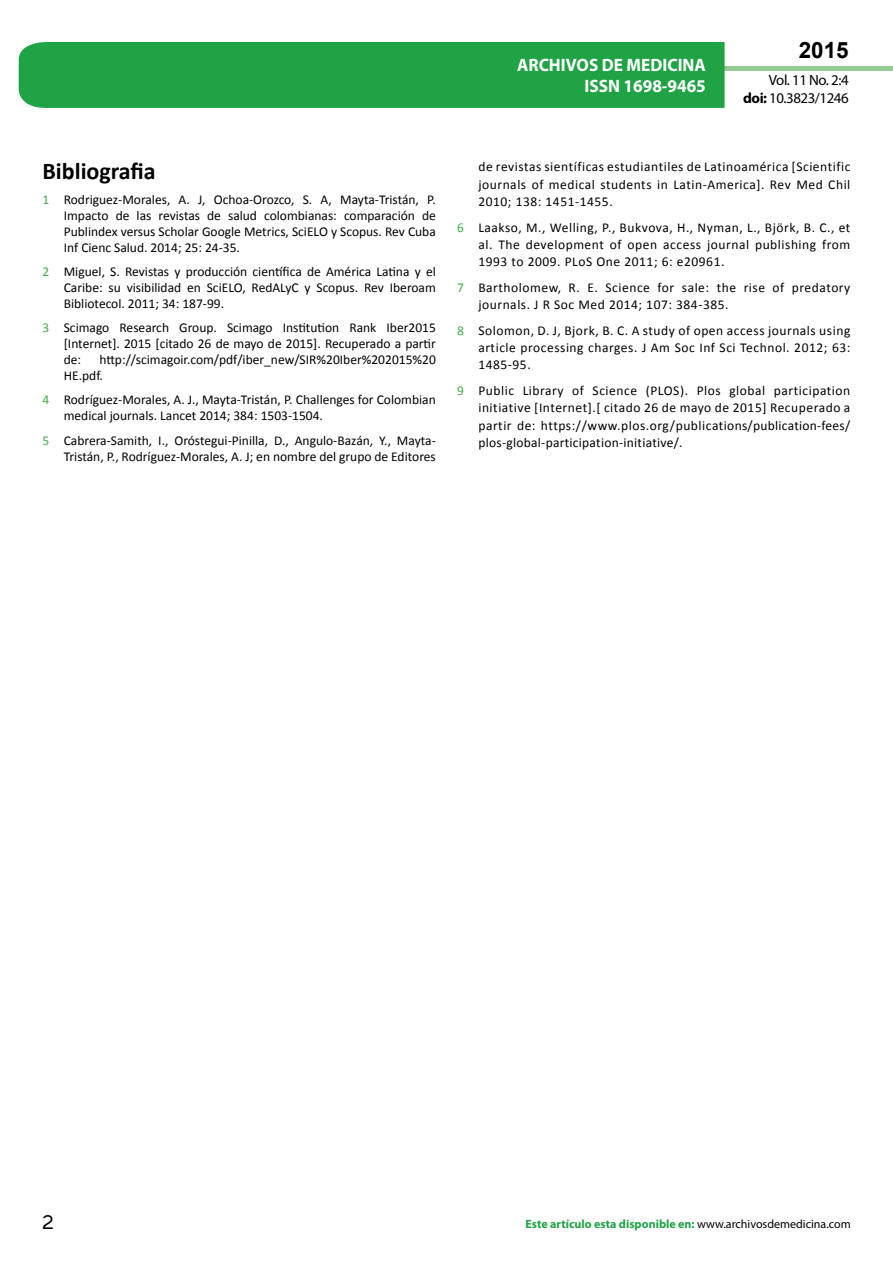
<style>
.page{position:relative;width:893px;height:1263px;background:#fff}
.page>*{position:absolute;margin:0;border:0;box-sizing:border-box;transform-origin:0 0}
.t1{font:25.5px "Tunga";color:#000}
.t2{font:700 24px "Calibri";color:#000}
.t3{font:700 22.5px "Arial";color:#000}
.t4{font:700 18px/21.6px "Myriad Pro";color:#fff;text-align:right;scale:.96 1}
.t5{font:14.85px/17.9px "Myriad Pro";letter-spacing:-.03em;color:#000;text-align:right}
.t6{font:13.5px/15.9px "Calibri";color:#000;text-align:justify}
.t7{font:13.5px/17.2px "Calibri";letter-spacing:.04em;color:#000}
.t8{font:700 12px "Myriad Pro";color:#1fa345}
.s1{font-weight:700}
.s2{color:#41ad49}
.s3{color:#1da34a}
.s4{font-weight:400;color:#000}
</style>
<div class="page">
<div style="left:722px;top:66px;width:171px;height:5px;background:#96c996"></div>
<div style="left:19px;top:42px;width:706px;height:66px;background:#1fa345"></div>
<h3 class="t4" style="left:517px;top:53px;width:198px">ARCHIVOS DE MEDICINA<br>ISSN 1698-9465</h3>
<h3 class="t3" style="left:799px;top:35px;width:52px">2015</h3>
<p class="t5" style="left:743px;top:71px;width:107px">Vol. 11 No. 2:4 <span class="s1">doi:</span> 10.3823/1246</p>
<h2 class="t2" style="left:43px;top:156px;width:115px">Bibliografia</h2>
<p class="t6" style="left:64px;top:191px;width:374px;text-indent:-21px"><span class="s2">1</span> Rodriguez-Morales, A. J, Ochoa-Orozco, S. A, Mayta-Tristán, P.<br>Impacto de las revistas de salud colombianas: comparación de Publindex versus Scholar Google Metrics, SciELO y Scopus. Rev Cuba Inf Cienc Salud. 2014; 25: 24-35.</p>
<p class="t6" style="left:64px;top:264px;width:374px;text-indent:-21px"><span class="s2">2</span> Miguel, S. Revistas y producción científica de América Latina y el Caribe: su visibilidad en SciELO, RedALyC y Scopus. Rev Iberoam Bibliotecol. 2011; 34: 187-99.</p>
<p class="t6" style="left:64px;top:320px;width:374px;text-indent:-21px"><span class="s2">3</span> Scimago Research Group. Scimago Institution Rank Iber2015 [Internet]. 2015 [citado 26 de mayo de 2015]. Recuperado a partir de:</p>
<p class="t6" style="left:64px;top:352px;width:374px;text-indent:36px">http://scimagoir.com/pdf/iber_new/SIR%20Iber%202015%20<br>HE.pdf.</p>
<p class="t6" style="left:64px;top:392px;width:374px;text-indent:-21px"><span class="s2">4</span> Rodríguez-Morales, A. J., Mayta-Tristán, P. Challenges for Colombian medical journals. Lancet 2014; 384: 1503-1504.</p>
<p class="t6" style="left:43px;top:432px;width:395px;text-align:right"><span class="s2">5</span> Cabrera-Samith, I., Oróstegui-Pinilla, D., Angulo-Bazán, Y., Mayta-<br>Tristán, P., Rodríguez-Morales, A. J; en nombre del grupo de Editores</p>
<p class="t6" style="left:478px;top:158px;width:373px;line-height:17.2px">de revistas sientíficas estudiantiles de Latinoamérica [Scientific journals of medical students in Latin-America]. Rev Med Chil 2010; 138: 1451-1455.</p>
<p class="t6" style="left:478px;top:219px;width:373px;line-height:17.2px;text-indent:-21px"><span class="s2">6</span> Laakso, M., Welling, P., Bukvova, H., Nyman, L., Björk, B. C., et al. The development of open access journal publishing from 1993 to 2009. PLoS One 2011; 6: e20961.</p>
<p class="t7" style="left:478px;top:279px;width:373px;text-indent:-21px"><span class="s2">7</span> Bartholomew, R. E. Science for sale: the rise of predatory journals. J R Soc Med 2014; 107: 384-385.</p>
<p class="t6" style="left:478px;top:322px;width:374px;line-height:17.2px;text-indent:-21px"><span class="s2">8</span> Solomon, D. J, Bjork, B. C. A study of open access journals using article processing charges. J Am Soc Inf Sci Technol. 2012; 63:<br>1485-95.</p>
<p class="t6" style="left:478px;top:382px;width:374px;line-height:17.2px;text-indent:-21px"><span class="s2">9</span> Public Library of Science (PLOS). Plos global participation initiative [Internet].[ citado 26 de mayo de 2015] Recuperado a partir de: https://www.plos.org/publications/publication-fees/ plos-global-participation-initiative/.</p>
<h1 class="t1" style="left:42px;top:1205px;width:13px">2</h1>
<p class="t8" style="left:525px;top:1216px;width:327px">Este artículo esta disp<span class="s3">oni</span>ble en: <span class="s4">www.archivosdemedicina.com</span></p>
</div>
